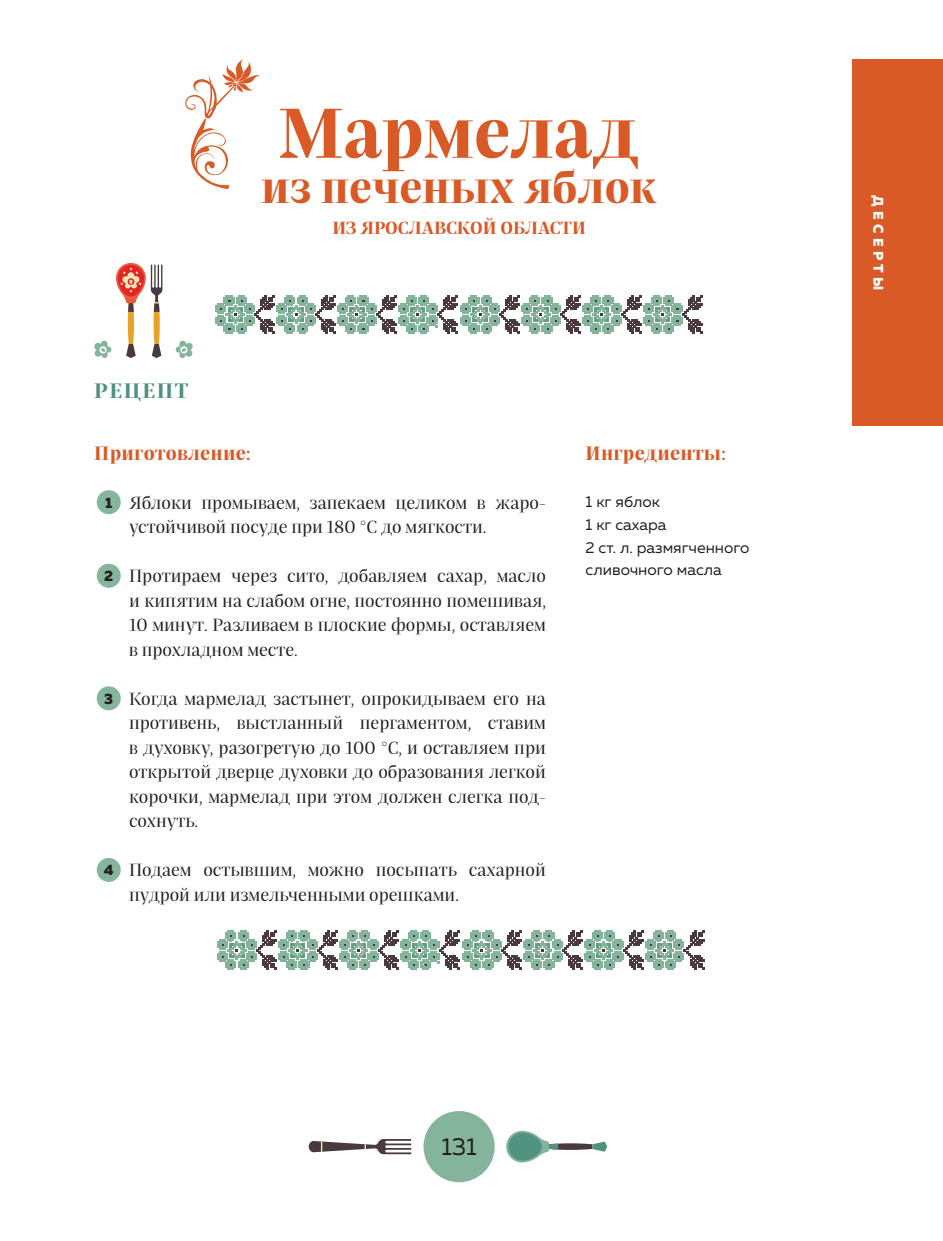
<style>
.page{position:relative;width:943px;height:1241px;background:#fff}
.page>*{position:absolute;margin:0;border:0;box-sizing:border-box;transform-origin:0 0}
.t1{font:700 70px "Praho Pro";color:#d95a26}
.t2{font:700 43.75px "Praho Pro";color:#d95a26}
.t3{font:24.5px "Muller";color:#231f20}
.t4{font:700 20.82px "Praho Pro";letter-spacing:.075em;color:#4f917f}
.t5{font:700 19.25px "Praho Pro";letter-spacing:.01em;color:#d95a26}
.t6{font:17.5px/24.5px "Praho Pro";color:#231f20}
.t7{font:700 17.5px "Praho Pro";color:#d95a26}
.t8{font:15.75px/22.8px "Muller";color:#231f20}
.t9{font:800 14px "Muller";letter-spacing:.31em;color:#fff}
.s1{font-family:"Muller";font-weight:800;font-size:15.05px}
</style>
<div class="page">
<svg style="left:506px;top:1130px;width:101px;height:32px"></svg>
<svg style="left:309px;top:1139px;width:102px;height:14px"></svg>
<div style="left:423px;top:1110px;width:71px;height:71px;background:#85b49c;border-radius:50%"></div>
<div style="left:852px;top:60px;width:91px;height:366px;background:#d95a26"></div>
<svg style="left:94px;top:263px;width:68px;height:95px"></svg>
<svg style="left:176px;top:340px;width:17px;height:18px"></svg>
<svg style="left:216px;top:295px;width:486px;height:39px"></svg>
<svg style="left:185px;top:60px;width:75px;height:129px"></svg>
<div style="left:97px;top:490px;width:24px;height:24px;background:#84b59d;border-radius:50%"></div>
<div style="left:97px;top:563px;width:24px;height:24px;background:#84b59d;border-radius:50%"></div>
<div style="left:97px;top:686px;width:24px;height:24px;background:#84b59d;border-radius:50%"></div>
<div style="left:97px;top:857px;width:24px;height:24px;background:#84b59d;border-radius:50%"></div>
<svg style="left:218px;top:930px;width:486px;height:39px"></svg>
<p class="t4" style="left:94px;top:378px;width:96px">РЕЦЕПТ</p>
<h1 class="t1" style="left:279px;top:93px;width:361px">Мармелад</h1>
<h2 class="t2" style="left:261px;top:162px;width:397px">из печеных яблок</h2>
<p class="t7" style="left:332px;top:218px;width:255px">ИЗ ЯРОСЛАВСКОЙ ОБЛАСТИ</p>
<p class="t5" style="left:94px;top:441px;width:158px">Приготовление:</p>
<p class="t6" style="left:129px;top:491px;width:418px;text-indent:-24px"><span class="s1">1</span> Яблоки промываем, запекаем целиком в жаро&shy;устойчивой посуде при 180 °C до мягкости.</p>
<p class="t6" style="left:129px;top:565px;width:418px;text-align:justify;text-indent:-25px"><span class="s1">2</span> Протираем через сито, добавляем сахар, масло и кипятим на слабом огне, постоянно помешивая, 10 минут. Разливаем в плоские формы, оставляем в прохладном месте.</p>
<p class="t6" style="left:129px;top:687px;width:418px;text-align:justify;text-indent:-25px"><span class="s1">3</span> Когда мармелад застынет, опрокидываем его на противень, выстланный пергаментом, ставим в духовку, разогретую до 100 °C, и оставляем при открытой дверце духовки до образования легкой корочки, мармелад при этом должен слегка под&shy;сохнуть.</p>
<p class="t6" style="left:129px;top:859px;width:418px;text-indent:-25px"><span class="s1">4</span> Подаем остывшим, можно посыпать сахарной пудрой или измельченными орешками.</p>
<p class="t5" style="left:585px;top:441px;width:141px">Ингредиенты:</p>
<p class="t8" style="left:585px;top:491px;width:165px">1 кг яблок<br>1 кг сахара<br>2 ст. л. размягченного сливочного масла</p>
<h3 class="t3" style="left:441px;top:1135px;width:37px">131</h3>
<p class="t9" style="left:883px;top:195px;width:97px;rotate:90deg">ДЕСЕРТЫ</p>
</div>
